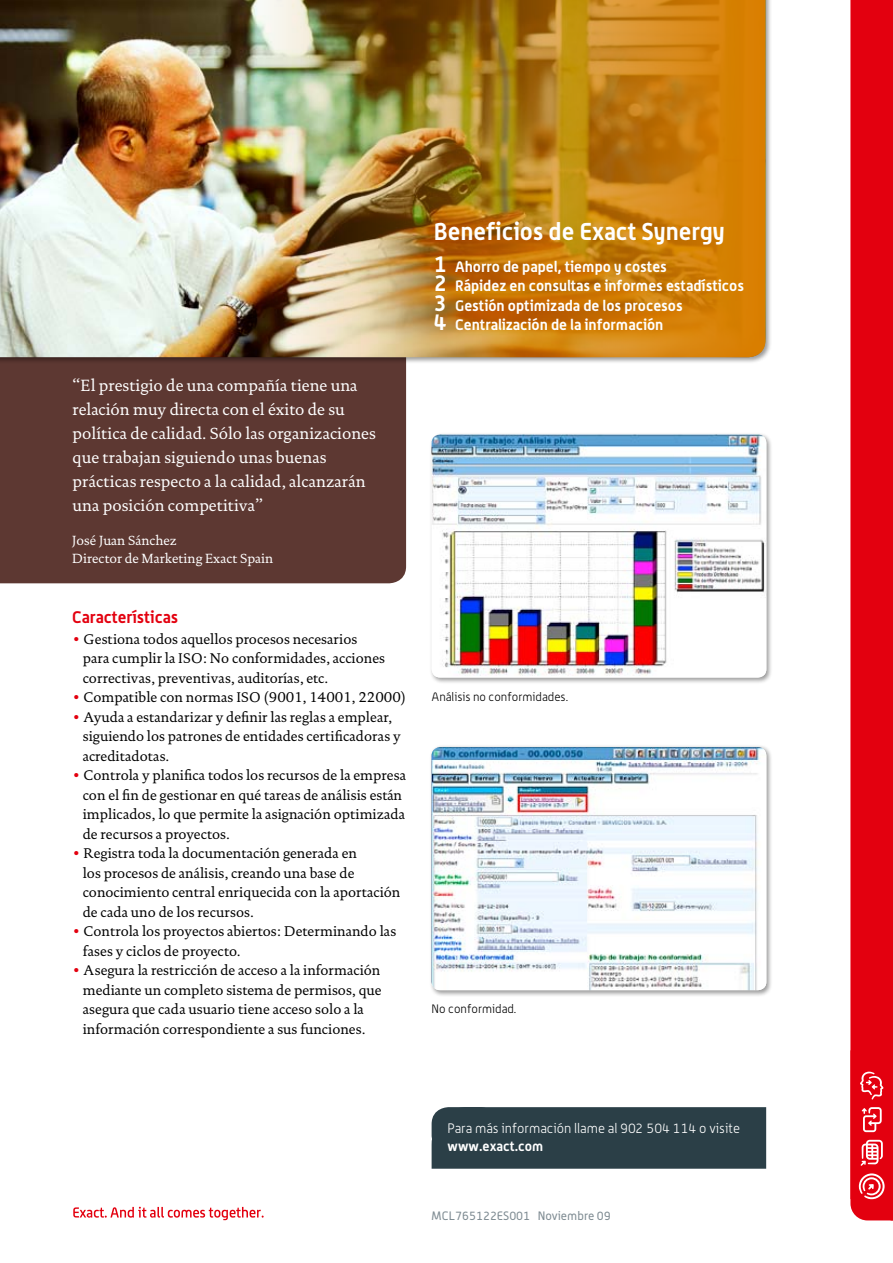
<style>
.page{position:relative;width:893px;height:1263px;background:#fff}
.page>*{position:absolute;margin:0;border:0;box-sizing:border-box;transform-origin:0 0}
.t1{font:700 24px "Alwyn OT";color:#fff}
.t2{font:16.5px/24px "DTL Documenta TOT";color:#fff}
.t3{font:700 16.5px "Alwyn OT";color:#e3000f}
.t4{font:700 15px/19.5px "Alwyn OT";color:#fff}
.t5{font:14.25px/19.5px "DTL Documenta TOT";color:#000}
.t6{font:13.5px/18px "DTL Documenta TOT";color:#fff}
.t7{font:300 13.5px "Alwyn OT";color:#fff}
.t8{font:700 13.5px "Alwyn OT";color:#fff}
.t9{font:300 12px "Alwyn OT";color:#000}
.t10{font:12px "Alwyn OT";color:#7e8b92}
.s1{color:#e3000f}
.s2{font-size:22.5px}
</style>
<div class="page">
<div style="left:850px;top:0;width:43px;height:1050px;background:#e3000f"></div>
<svg style="left:850px;top:1050px;width:43px;height:170px;background:#e6212e"></svg>
<div style="left:0;top:364px;width:406px;height:219px;background:#5d3832"></div>
<svg style="left:73px;top:1207px;width:191px;height:13px"></svg>
<div style="left:0;top:0;width:772px;height:364px;background:#000;opacity:.4"></div>
<img style="left:0;top:0;width:245px;height:357px">
<div style="left:429px;top:744px;width:344px;height:253px;background:#000;opacity:.4"></div>
<img style="left:432px;top:747px;width:334px;height:243px">
<div style="left:429px;top:432px;width:344px;height:252px;background:#000;opacity:.4"></div>
<img style="left:432px;top:434px;width:334px;height:243px">
<img style="left:245px;top:0;width:520px;height:357px">
<div style="left:432px;top:1107px;width:334px;height:62px;background:#2b3f47"></div>
<div style="left:432px;top:1107px;width:65px;height:46px;background:#2b3f47;border-radius:17px"></div>
<p class="t2" style="left:73px;top:373px;width:305px">“El prestigio de una compañía tiene una relación muy directa con el éxito de su política de calidad. Sólo las organizaciones que trabajan siguiendo unas buenas prácticas respecto a la calidad, alcanzarán una posición competitiva”</p>
<p class="t6" style="left:72px;top:531px;width:203px">José Juan Sánchez<br>Director de Marketing Exact Spain</p>
<p class="t3" style="left:72px;top:606px;width:107px">Características</p>
<p class="t5" style="left:83px;top:629px;width:304px;text-indent:-11px"><span class="s1">•</span> Gestiona todos aquellos procesos necesarios para cumplir la ISO: No conformidades, acciones correctivas, preventivas, auditorías, etc.</p>
<p class="t5" style="left:72px;top:687px;width:335px"><span class="s1">•</span> Compatible con normas ISO (9001, 14001, 22000)</p>
<p class="t5" style="left:83px;top:707px;width:319px;text-indent:-11px"><span class="s1">•</span> Ayuda a estandarizar y definir las reglas a emplear, siguiendo los patrones de entidades certificadoras y acreditadotas.</p>
<p class="t5" style="left:83px;top:765px;width:325px;text-indent:-10px"><span class="s1">•</span> Controla y planifica todos los recursos de la empresa con el fin de gestionar en qué tareas de análisis están implicados, lo que permite la asignación optimizada de recursos a proyectos.</p>
<p class="t5" style="left:83px;top:843px;width:319px;text-indent:-11px"><span class="s1">•</span> Registra toda la documentación generada en<br>los procesos de análisis, creando una base de conocimiento central enriquecida con la aportación de cada uno de los recursos.</p>
<p class="t5" style="left:83px;top:921px;width:315px;text-indent:-11px"><span class="s1">•</span> Controla los proyectos abiertos: Determinando las fases y ciclos de proyecto.</p>
<p class="t5" style="left:83px;top:960px;width:300px;text-indent:-11px"><span class="s1">•</span> Asegura la restricción de acceso a la información mediante un completo sistema de permisos, que asegura que cada usuario tiene acceso solo a la información correspondiente a sus funciones.</p>
<h1 class="t1" style="left:434px;top:216px;width:292px">Beneficios de Exact Synergy</h1>
<p class="t4" style="left:434px;top:256px;width:312px"><span class="s2">1</span> Ahorro de papel, tiempo y costes<br><span class="s2">2</span> Rápidez en consultas e informes estadísticos <span class="s2">3</span> Gestión optimizada de los procesos<br><span class="s2">4</span> Centralización de la información</p>
<p class="t9" style="left:432px;top:689px;width:138px">Análisis no conformidades.</p>
<p class="t9" style="left:432px;top:1001px;width:86px">No conformidad.</p>
<p class="t7" style="left:448px;top:1120px;width:294px">Para más información llame al 902 504 114 o visite</p>
<p class="t8" style="left:448px;top:1138px;width:97px">www.exact.com</p>
<p class="t10" style="left:432px;top:1208px;width:181px">MCL765122ES001 Noviembre 09</p>
</div>
